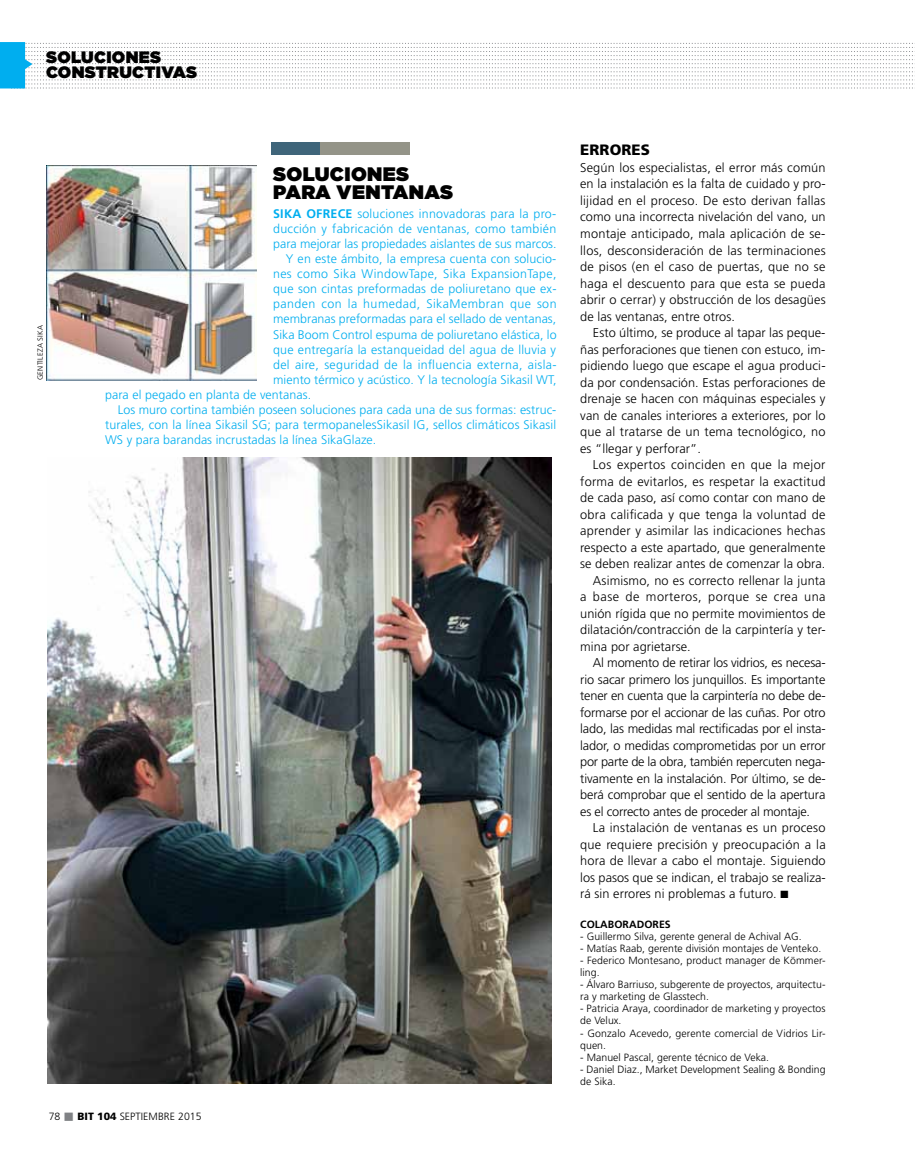
<style>
.page{position:relative;width:915px;height:1170px;background:#fff}
.page>*{position:absolute;margin:0;border:0;box-sizing:border-box;transform-origin:0 0}
.t1{font:900 19.5px/18px "Gotham";letter-spacing:.02em;color:#000}
.t2{font:900 16.5px/15px "Gotham";letter-spacing:.02em;color:#000}
.t3{font:900 15px "Frutiger";letter-spacing:.005em;color:#000}
.t4{font:300 12.75px/16.5px "Frutiger";letter-spacing:.01em;color:#000;text-align:justify}
.t5{font:300 12.75px "Frutiger";letter-spacing:-.01em;color:#000}
.t6{font:300 12.75px "Frutiger";letter-spacing:-.015em;color:#000}
.t7{font:300 12.75px "Frutiger";letter-spacing:-.02em;color:#000}
.t8{font:300 12.45px "Frutiger";letter-spacing:.01em;color:#00aeef}
.t9{font:300 12.45px "Frutiger";letter-spacing:.035em;color:#00aeef}
.t10{font:300 10.5px/12px "Frutiger";letter-spacing:.005em;color:#000}
.t11{font:700 10.5px "Frutiger";letter-spacing:.005em;color:#000}
.t12{font:300 7.5px "Frutiger";letter-spacing:.03em;color:#000}
.s1{font-weight:700}
.s2{color:#808285}
.s3{font-weight:900}
</style>
<div class="page">
<svg style="left:0;top:42px;width:913px;height:46px"></svg>
<img style="left:47px;top:457px;width:504px;height:626px">
<div style="left:271px;top:142px;width:139px;height:13px;background:#949488"></div>
<div style="left:271px;top:142px;width:49px;height:13px;background:#3f657a"></div>
<img style="left:46px;top:165px;width:210px;height:215px">
<p class="t2" style="left:46px;top:49px;width:153px">SOLUCIONES<br>CONSTRUCTIVAS</p>
<p class="t12" style="left:36px;top:380px;width:56px;rotate:-90deg">Gentileza Sika</p>
<h1 class="t1" style="left:273px;top:165px;width:181px">SOLUCIONES<br>PARA VENTANAS</h1>
<p class="t8" style="left:273px;top:207px;width:284px"><span class="s1">SIKA OFRECE</span> soluciones innovadoras para la pro-</p>
<p class="t8" style="left:273px;top:222px;width:284px">ducción y fabricación de ventanas, como también</p>
<p class="t8" style="left:273px;top:237px;width:285px">para mejorar las propiedades aislantes de sus marcos.</p>
<p class="t8" style="left:286px;top:252px;width:272px">Y en este ámbito, la empresa cuenta con solucio-</p>
<p class="t8" style="left:273px;top:267px;width:285px">nes como Sika WindowTape, Sika ExpansionTape,</p>
<p class="t8" style="left:273px;top:282px;width:285px">que son cintas preformadas de poliuretano que ex-</p>
<p class="t9" style="left:273px;top:297px;width:285px">panden con la humedad, SikaMembran que son</p>
<p class="t8" style="left:273px;top:312px;width:284px">membranas preformadas para el sellado de ventanas,</p>
<p class="t8" style="left:273px;top:327px;width:285px">Sika Boom Control espuma de poliuretano elástica, lo</p>
<p class="t8" style="left:273px;top:342px;width:284px">que entregaría la estanqueidad del agua de lluvia y</p>
<p class="t8" style="left:273px;top:357px;width:285px">del aire, seguridad de la influencia externa, aisla-</p>
<p class="t8" style="left:273px;top:372px;width:285px">miento térmico y acústico. Y la tecnología Sikasil WT,</p>
<p class="t8" style="left:105px;top:387px;width:207px">para el pegado en planta de ventanas.</p>
<p class="t8" style="left:118px;top:402px;width:440px">Los muro cortina también poseen soluciones para cada una de sus formas: estruc-</p>
<p class="t8" style="left:105px;top:417px;width:452px">turales, con la línea Sikasil SG; para termopanelesSikasil IG, sellos climáticos Sikasil</p>
<p class="t8" style="left:105px;top:432px;width:273px">WS y para barandas incrustadas la línea SikaGlaze.</p>
<p class="t10" style="left:49px;top:1110px;width:154px">78 <span class="s2">■</span> <span class="s3">BIT 104</span> septiembre 2015</p>
<p class="t3" style="left:580px;top:141px;width:71px">ERRORES</p>
<p class="t4" style="left:580px;top:159px;width:247px">Según los especialistas, el error más común en la instalación es la falta de cuidado y pro&shy;lijidad en el proceso. De esto derivan fallas como una incorrecta nivelación del vano, un montaje anticipado, mala aplicación de se&shy;llos, desconsideración de las terminaciones de pisos (en el caso de puertas, que no se haga el descuento para que esta se pueda abrir o cerrar) y obstrucción de los desagües de las ventanas, entre otros.</p>
<p class="t4" style="left:580px;top:324px;width:247px;text-indent:13px">Esto último, se produce al tapar las peque&shy;ñas perforaciones que tienen con estuco, im&shy;pidiendo luego que escape el agua produci&shy;da por condensación. Estas perforaciones de drenaje se hacen con máquinas especiales y van de canales interiores a exteriores, por lo que al tratarse de un tema tecnológico, no es “llegar y perforar”.</p>
<p class="t4" style="left:592px;top:456px;width:234px">Los expertos coinciden en que la mejor</p>
<p class="t4" style="left:580px;top:473px;width:247px">forma de evitarlos, es respetar la exactitud</p>
<p class="t4" style="left:580px;top:489px;width:247px">de cada paso, así como contar con mano de</p>
<p class="t4" style="left:580px;top:506px;width:247px">obra calificada y que tenga la voluntad de</p>
<p class="t4" style="left:580px;top:522px;width:247px">aprender y asimilar las indicaciones hechas</p>
<p class="t4" style="left:580px;top:539px;width:247px">respecto a este apartado, que generalmente</p>
<p class="t4" style="left:580px;top:555px;width:247px">se deben realizar antes de comenzar la obra.</p>
<p class="t4" style="left:592px;top:572px;width:234px">Asimismo, no es correcto rellenar la junta</p>
<p class="t4" style="left:580px;top:588px;width:247px">a base de morteros, porque se crea una</p>
<p class="t4" style="left:580px;top:605px;width:247px">unión rígida que no permite movimientos de</p>
<p class="t4" style="left:580px;top:621px;width:247px">dilatación/contracción de la carpintería y ter-</p>
<p class="t4" style="left:580px;top:638px;width:112px">mina por agrietarse.</p>
<p class="t6" style="left:592px;top:655px;width:234px">Al momento de retirar los vidrios, es necesa-</p>
<p class="t5" style="left:580px;top:672px;width:247px">rio sacar primero los junquillos. Es importante</p>
<p class="t6" style="left:580px;top:688px;width:247px">tener en cuenta que la carpintería no debe de-</p>
<p class="t4" style="left:580px;top:704px;width:247px">formarse por el accionar de las cuñas. Por otro</p>
<p class="t5" style="left:580px;top:721px;width:247px">lado, las medidas mal rectificadas por el insta-</p>
<p class="t4" style="left:580px;top:737px;width:247px">lador, o medidas comprometidas por un error</p>
<p class="t7" style="left:580px;top:754px;width:247px">por parte de la obra, también repercuten nega-</p>
<p class="t5" style="left:580px;top:771px;width:247px">tivamente en la instalación. Por último, se de-</p>
<p class="t5" style="left:580px;top:787px;width:247px">berá comprobar que el sentido de la apertura</p>
<p class="t6" style="left:580px;top:804px;width:231px">es el correcto antes de proceder al montaje.</p>
<p class="t4" style="left:592px;top:819px;width:234px">La instalación de ventanas es un proceso</p>
<p class="t4" style="left:580px;top:836px;width:247px">que requiere precisión y preocupación a la</p>
<p class="t4" style="left:580px;top:852px;width:247px">hora de llevar a cabo el montaje. Siguiendo</p>
<p class="t4" style="left:580px;top:869px;width:247px">los pasos que se indican, el trabajo se realiza-</p>
<p class="t4" style="left:580px;top:885px;width:210px">rá sin errores ni problemas a futuro. ■</p>
<p class="t11" style="left:580px;top:918px;width:92px">COLABORADORES</p>
<p class="t10" style="left:580px;top:930px;width:223px">- Guillermo Silva, gerente general de Achival AG .</p>
<p class="t10" style="left:580px;top:942px;width:242px">- Matías Raab, gerente división montajes de Venteko.</p>
<p class="t10" style="left:580px;top:954px;width:247px">- Federico Montesano, product manager de Kömmer&shy;ling.</p>
<p class="t10" style="left:580px;top:978px;width:247px">- Álvaro Barriuso, subgerente de proyectos, arquitectu&shy;ra y marketing de Glasstech.</p>
<p class="t10" style="left:580px;top:1002px;width:247px">- Patricia Araya, coordinador de marketing y proyectos de Velux.</p>
<p class="t10" style="left:580px;top:1026px;width:247px">- Gonzalo Acevedo, gerente comercial de Vidrios Lir&shy;quen.</p>
<p class="t10" style="left:580px;top:1050px;width:190px">- Manuel Pascal, gerente técnico de Veka.</p>
<p class="t10" style="left:580px;top:1062px;width:247px">- Daniel Diaz., Market Development Sealing &amp; Bonding de Sika.</p>
</div>
